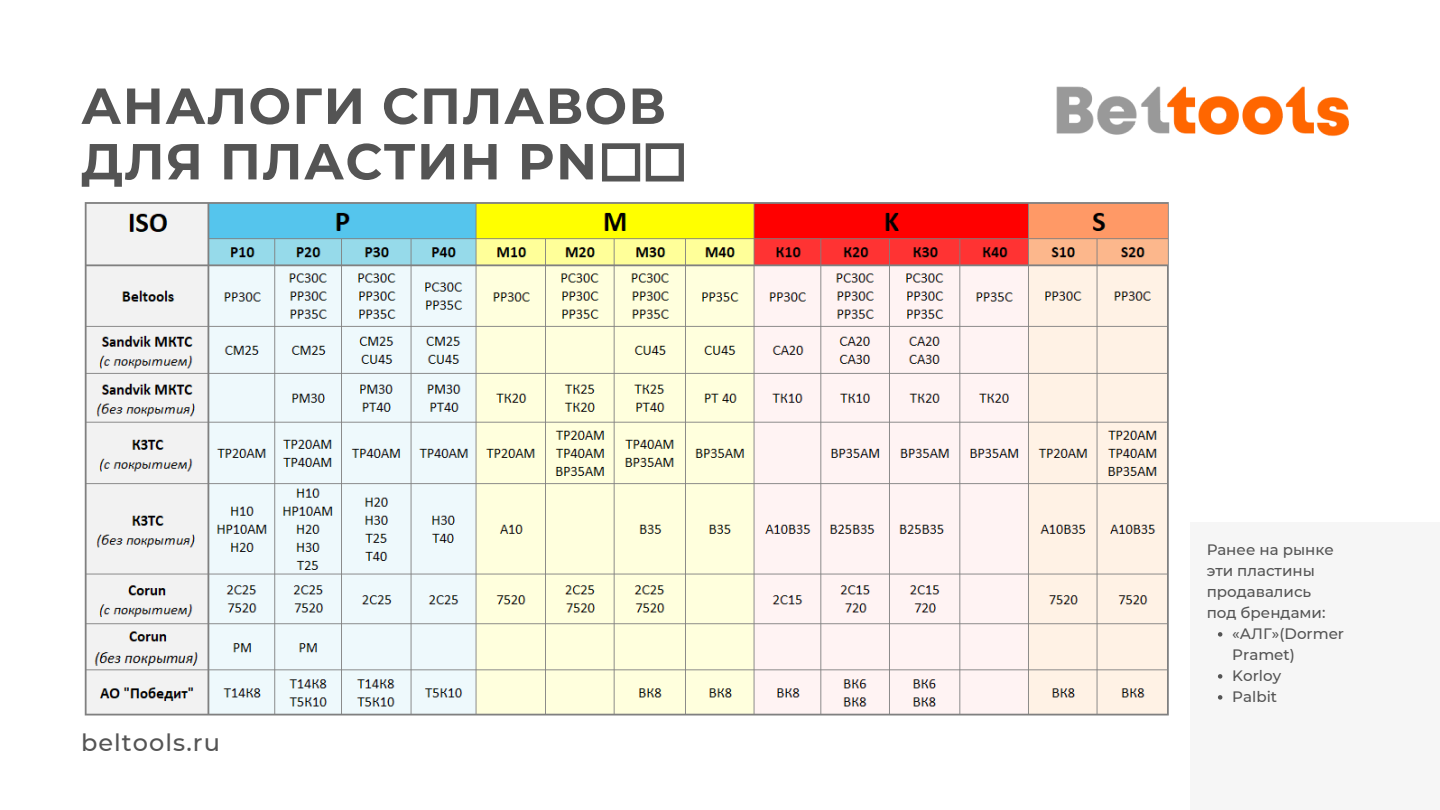
<style>
.page{position:relative;width:1440px;height:810px;background:#fff}
.page>*{position:absolute;margin:0;border:0;box-sizing:border-box;transform-origin:0 0}
.t1{font:500 98.5px "Montserrat";color:#545454}
.t2{font:700 50.6px "Montserrat";letter-spacing:.025em;color:#545454}
.t3{font:500 24px "Montserrat";letter-spacing:.045em;color:#545454}
.t4{font:500 15.1px/21px "Montserrat";color:#545454}
</style>
<div class="page">
<img style="left:1056px;top:86px;width:293px;height:51px">
<img style="left:84px;top:202px;width:1085px;height:514px">
<div style="left:1191px;top:522px;width:249px;height:288px;background:#f6f6f6"></div>
<svg style="left:1218px;top:632px;width:4px;height:5px"></svg>
<svg style="left:1218px;top:674px;width:4px;height:5px"></svg>
<svg style="left:1218px;top:695px;width:4px;height:5px"></svg>
<p class="t2" style="left:81px;top:75px;width:586px">АНАЛОГИ СПЛАВОВ</p>
<p class="t2" style="left:81px;top:130px;width:517px">ДЛЯ ПЛАСТИН PN</p>
<p class="t1" style="left:592px;top:93px;width:104px">□□</p>
<p class="t3" style="left:81px;top:728px;width:140px">beltools.ru</p>
<p class="t4" style="left:1207px;top:539px;width:129px">Ранее на рынке эти пластины продавались</p>
<p class="t4" style="left:1207px;top:602px;width:120px">под брендами:</p>
<p class="t4" style="left:1232px;top:623px;width:113px">«АЛГ»(Dormer<br>Pramet)</p>
<p class="t4" style="left:1232px;top:665px;width:50px">Kоrloy</p>
<p class="t4" style="left:1232px;top:686px;width:46px">Palbit</p>
</div>
